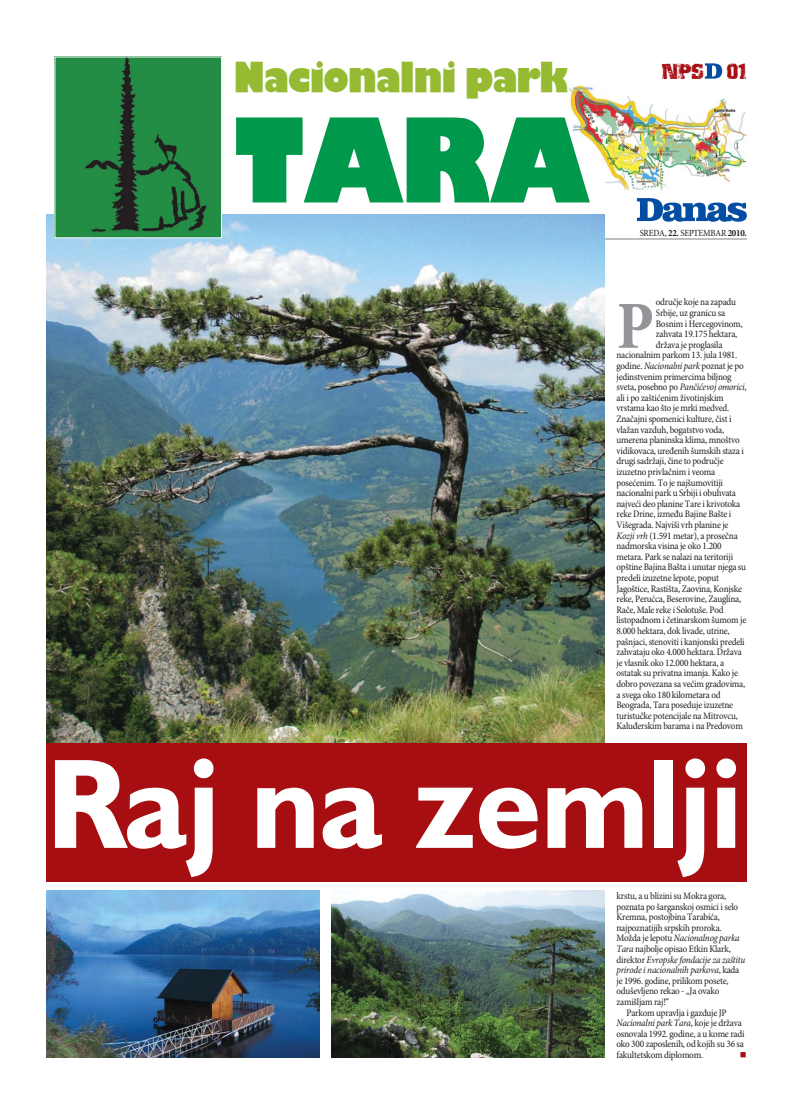
<style>
.page{position:relative;width:794px;height:1105px;background:#fff}
.page>*{position:absolute;margin:0;border:0;box-sizing:border-box;transform-origin:0 0}
.t1{font:129px "TT94 C99 O00";color:#fff;scale:.95 1}
.t2{font:125px "TT94 CA0 O00";color:#00984a;scale:.9 1}
.t3{font:68.3px "TT94 CC6 O00";color:#939598}
.t4{font:45px "TT94 CA0 O00";color:#96bb33;scale:.9 1}
.t5{font:20px "Distress Re";color:#a70e12}
.t6{font:10px/10.6px "TT94 CBFO00";letter-spacing:-.02em;color:#231f20}
.t7{font:10px/10.6px "TT94 CCDO00";letter-spacing:-.02em;color:#231f20}
.t8{font:9.5px "TT94 CBFO00";letter-spacing:-.02em;color:#231f20}
.s1{font-family:"TT94 CC6 O00"}
.s2{font-family:"TT94 CCDO00"}
.s3{font-family:"TT94 CBFO00"}
</style>
<div class="page">
<img style="left:569px;top:85px;width:178px;height:106px">
<hr style="left:47px;top:239px;width:700px;height:1px;background:#808285">
<img style="left:47px;top:214px;width:558px;height:529px">
<svg style="left:705px;top:63px;width:17px;height:16px"></svg>
<img style="left:47px;top:890px;width:273px;height:168px">
<img style="left:332px;top:890px;width:273px;height:168px">
<img style="left:57px;top:59px;width:163px;height:177px">
<svg style="left:637px;top:198px;width:110px;height:24px"></svg>
<div style="left:47px;top:743px;width:700px;height:138px;background:#a70e12"></div>
<h3 class="t4" style="left:235px;top:62px;width:372px">Nacionalni park</h3>
<h3 class="t5" style="left:662px;top:63px;width:86px">NPS 01</h3>
<h2 class="t2" style="left:235px;top:118px;width:395px">TARA</h2>
<p class="t8" style="left:640px;top:230px;width:109px">SREDA, <span class="s1">22.</span> SEPTEMBAR <span class="s1">2010.</span></p>
<p class="t6" style="left:656px;top:298px;width:82px">odru~je koje na zapadu</p>
<p class="t6" style="left:656px;top:308px;width:71px">Srbije, uz granicu sa</p>
<p class="t6" style="left:656px;top:319px;width:88px">Bosnim i Hercegovinom,</p>
<p class="t6" style="left:656px;top:330px;width:83px">zahvata 19.175 hektara,</p>
<p class="t6" style="left:656px;top:340px;width:68px">dr`ava je proglasila</p>
<p class="t6" style="left:616px;top:351px;width:122px">nacionalnim parkom 13. jula 1981.</p>
<p class="t6" style="left:616px;top:361px;width:129px">godine. <span class="s2">Nacionalni park</span> poznat je po</p>
<p class="t6" style="left:616px;top:372px;width:116px">jedinstvenim primercima biljnog</p>
<p class="t7" style="left:616px;top:383px;width:132px"><span class="s3">sveta, posebno po</span> Pan~i}evoj omorici<span class="s3">,</span></p>
<p class="t6" style="left:616px;top:393px;width:131px">ali i po za{ti}enim `ivotinjskim vrstama kao {to je mrki medved.<br>Zna~ajni spomenici kulture, ~ist i vla`an vazduh, bogatstvo voda, umerena planinska klima, mno{tvo vidikovaca, ure|enih {umskih staza i drugi sadr`aji, ~ine to podru~je izuzetno privla~nim i veoma pose}enim. To je naj{umovitiji nacionalni park u Srbiji i obuhvata najve}i deo planine Tare i krivotoka reke Drine, izme|u Bajine Ba{te i Vi{egrada. Najvi{i vrh planine je <span class="s2">Kozji vrh</span> (1.591 metar), a prose~na nadmorska visina je oko 1.200 metara. Park se nalazi na teritoriji op{tine Bajina Ba{ta i unutar njega su predeli izuzetne lepote, poput Jago{tice, Rasti{ta, Zaovina, Konjske reke, Peru}ca, Beserovine, Zauglina, Ra~e, Male reke i Solotu{e. Pod listopadnom i ~etinarskom {umom je 8.000 hektara, dok livade, utrine, pa{njaci, stenoviti i kanjonski predeli zahvataju oko 4.000 hektara. Dr`ava je vlasnik oko 12.000 hektara, a ostatak su privatna imanja. Kako je dobro povezana sa ve}im gradovima, a svega oko 180 kilometara od Beograda, Tara poseduje izuzetne turistu~ke potencijale na Mitrovcu, Kalu|erskim barama i na Predovom</p>
<h3 class="t3" style="left:616px;top:301px;width:39px">P</h3>
<h1 class="t1" style="left:47px;top:760px;width:733px">Raj na zemlji</h1>
<p class="t6" style="left:616px;top:891px;width:123px">krstu, a u blizini su Mokra gora, poznata po {arganskoj osmici i selo<br>Kremna, postojbina Tarabi}a, najpoznatijih srpskih proroka.</p>
<p class="t7" style="left:616px;top:934px;width:125px"><span class="s3">Mo`da je lepotu</span> Nacionalnog parka</p>
<p class="t6" style="left:616px;top:944px;width:116px"><span class="s2">Tara</span> najbolje opisao Etkin Klark,</p>
<p class="t7" style="left:616px;top:955px;width:130px"><span class="s3">direktor</span> Evropske fondacije za za{titu prirode i nacionalnih parkova<span class="s3">, kada</span></p>
<p class="t6" style="left:616px;top:976px;width:114px">je 1996. godine, prilikom posete, odu{evljeno rekao - „Ja ovako zami{ljam raj!“</p>
<p class="t6" style="left:626px;top:1008px;width:102px">Parkom upravlja i gazduje JP</p>
<p class="t7" style="left:616px;top:1019px;width:127px">Nacionalni park Tara<span class="s3">, koje je dr`ava</span></p>
<p class="t6" style="left:616px;top:1029px;width:130px;text-align:justify">osnovala 1992. godine, a u kome radi oko 300 zaposlenih, od kojih su 36 sa fakultetskom diplomom.</p>
</div>
